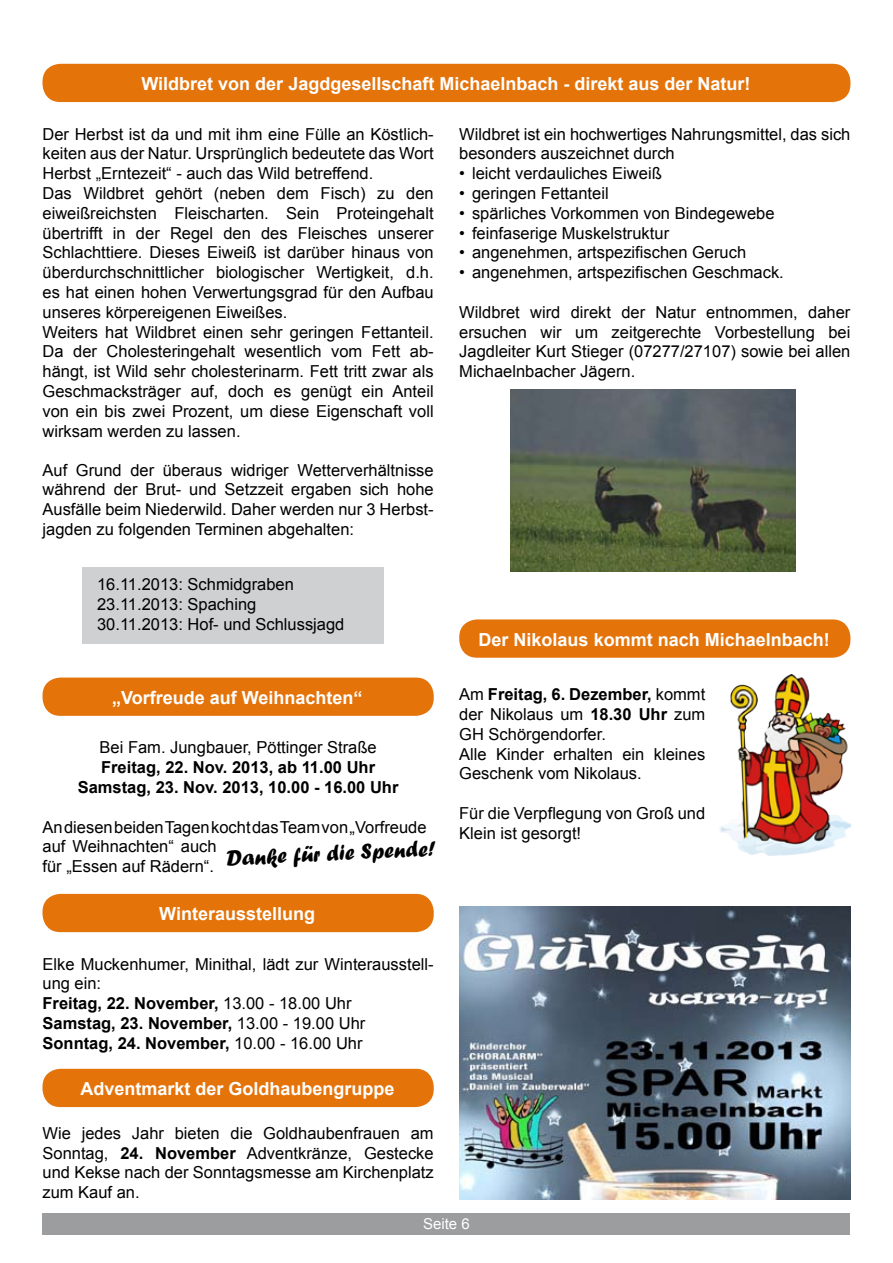
<style>
.page{position:relative;width:893px;height:1263px;background:#fff}
.page>*{position:absolute;margin:0;border:0;box-sizing:border-box;transform-origin:0 0}
.t1{font:22.5px "Forte";color:#000}
.t2{font:700 18px "Arial";color:#fff}
.t3{font:16.5px/19.8px "Arial";color:#000}
.t4{font:700 16.5px/19.8px "Arial";color:#000;text-align:center}
.t5{font:15px "Arial";color:#fff}
.s1{font-weight:700}
</style>
<div class="page">
<div style="left:43px;top:1213px;width:807px;height:21px;background:#9c9d9f"></div>
<div style="left:82px;top:567px;width:302px;height:76px;background:#cfd0d2"></div>
<div style="left:43px;top:64px;width:807px;height:38px;background:#e4730a;border-radius:18px"></div>
<img style="left:510px;top:389px;width:285px;height:182px">
<img style="left:459px;top:907px;width:391px;height:292px">
<div style="left:459px;top:619px;width:391px;height:39px;background:#e4730a;border-radius:18px"></div>
<img style="left:720px;top:675px;width:130px;height:181px">
<div style="left:43px;top:677px;width:391px;height:39px;background:#e4730a;border-radius:18px"></div>
<div style="left:43px;top:894px;width:391px;height:38px;background:#e4730a;border-radius:18px"></div>
<div style="left:43px;top:1069px;width:391px;height:38px;background:#e4730a;border-radius:18px"></div>
<p class="t2" style="left:141px;top:72px;width:610px">Wildbret von der Jagdgesellschaft Michaelnbach - direkt aus der Natur!</p>
<p class="t3" style="left:43px;top:124px;width:393px">Der Herbst ist da und mit ihm eine Fülle an Köstlich&shy;keiten aus der Natur. Ursprünglich bedeutete das Wort Herbst „Erntezeit“ - auch das Wild betreffend.<br>Das Wildbret gehört (neben dem Fisch) zu den eiweißreichsten Fleischarten. Sein Proteingehalt übertrifft in der Regel den des Fleisches unserer Schlachttiere. Dieses Eiweiß ist darüber hinaus von überdurchschnittlicher biologischer Wertigkeit, d.h. es hat einen hohen Verwertungsgrad für den Aufbau unseres körpereigenen Eiweißes.<br>Weiters hat Wildbret einen sehr geringen Fettanteil.<br>Da der Cholesteringehalt wesentlich vom Fett ab&shy;hängt, ist Wild sehr cholesterinarm. Fett tritt zwar als Geschmacksträger auf, doch es genügt ein Anteil von ein bis zwei Prozent, um diese Eigenschaft voll wirksam werden zu lassen.</p>
<p class="t3" style="left:459px;top:124px;width:393px">Wildbret ist ein hochwertiges Nahrungsmittel, das sich besonders auszeichnet durch</p>
<p class="t3" style="left:459px;top:164px;width:204px">• leicht verdauliches Eiweiß</p>
<p class="t3" style="left:459px;top:183px;width:151px">• geringen Fettanteil</p>
<p class="t3" style="left:459px;top:203px;width:317px">• spärliches Vorkommen von Bindegewebe</p>
<p class="t3" style="left:459px;top:223px;width:211px">• feinfaserige Muskelstruktur</p>
<p class="t3" style="left:459px;top:243px;width:288px">• angenehmen, artspezifischen Geruch</p>
<p class="t3" style="left:459px;top:263px;width:326px">• angenehmen, artspezifischen Geschmack.</p>
<p class="t3" style="left:459px;top:302px;width:393px;text-align:justify">Wildbret wird direkt der Natur entnommen, daher ersuchen wir um zeitgerechte Vorbestellung bei Jagdleiter Kurt Stieger (07277/27107) sowie bei allen Michaelnbacher Jägern.</p>
<p class="t3" style="left:43px;top:460px;width:393px;text-align:justify">Auf Grund der überaus widriger Wetterverhältnisse während der Brut- und Setzzeit ergaben sich hohe Ausfälle beim Niederwild. Daher werden nur 3 Herbst&shy;jagden zu folgenden Terminen abgehalten:</p>
<p class="t3" style="left:97px;top:574px;width:249px">16.11.2013: Schmidgraben<br>23.11.2013: Spaching<br>30.11.2013: Hof- und Schlussjagd</p>
<p class="t2" style="left:112px;top:685px;width:252px">„Vorfreude auf Weihnachten“</p>
<p class="t3" style="left:100px;top:738px;width:278px">Bei Fam. Jungbauer, Pöttinger Straße</p>
<p class="t4" style="left:78px;top:758px;width:322px">Freitag, 22. Nov. 2013, ab 11.00 Uhr<br>Samstag, 23. Nov. 2013, 10.00 - 16.00 Uhr</p>
<p class="t3" style="left:43px;top:817px;width:386px">An diesen beiden Tagen kocht das Team von „Vorfreude auf Weihnachten“ auch<br>für „Essen auf Rädern“.</p>
<h1 class="t1" style="left:226px;top:846px;width:211px;rotate:-3deg">Danke für die Spende!</h1>
<p class="t2" style="left:159px;top:902px;width:157px">Winterausstellung</p>
<p class="t3" style="left:43px;top:954px;width:393px">Elke Muckenhumer, Minithal, lädt zur Winterausstell&shy;ung ein:<br><span class="s1">Freitag, 22. November,</span> 13.00 - 18.00 Uhr<br><span class="s1">Samstag, 23. November,</span> 13.00 - 19.00 Uhr <span class="s1">Sonntag, 24. November,</span> 10.00 - 16.00 Uhr</p>
<p class="t2" style="left:80px;top:1076px;width:316px">Adventmarkt der Goldhaubengruppe</p>
<p class="t3" style="left:43px;top:1123px;width:393px;text-align:justify">Wie jedes Jahr bieten die Goldhaubenfrauen am Sonntag, <span class="s1">24. November</span> Adventkränze, Gestecke und Kekse nach der Sonntagsmesse am Kirchenplatz zum Kauf an.</p>
<p class="t2" style="left:479px;top:627px;width:353px">Der Nikolaus kommt nach Michaelnbach!</p>
<p class="t3" style="left:459px;top:685px;width:247px">Am <span class="s1">Freitag, 6. Dezember,</span> kommt der Nikolaus um <span class="s1">18.30 Uhr</span> zum<br>GH Schörgendorfer.<br>Alle Kinder erhalten ein kleines<br>Geschenk vom Nikolaus.</p>
<p class="t3" style="left:459px;top:803px;width:247px">Für die Verpflegung von Groß und<br>Klein ist gesorgt!</p>
<p class="t5" style="left:423px;top:1214px;width:48px">Seite 6</p>
</div>
